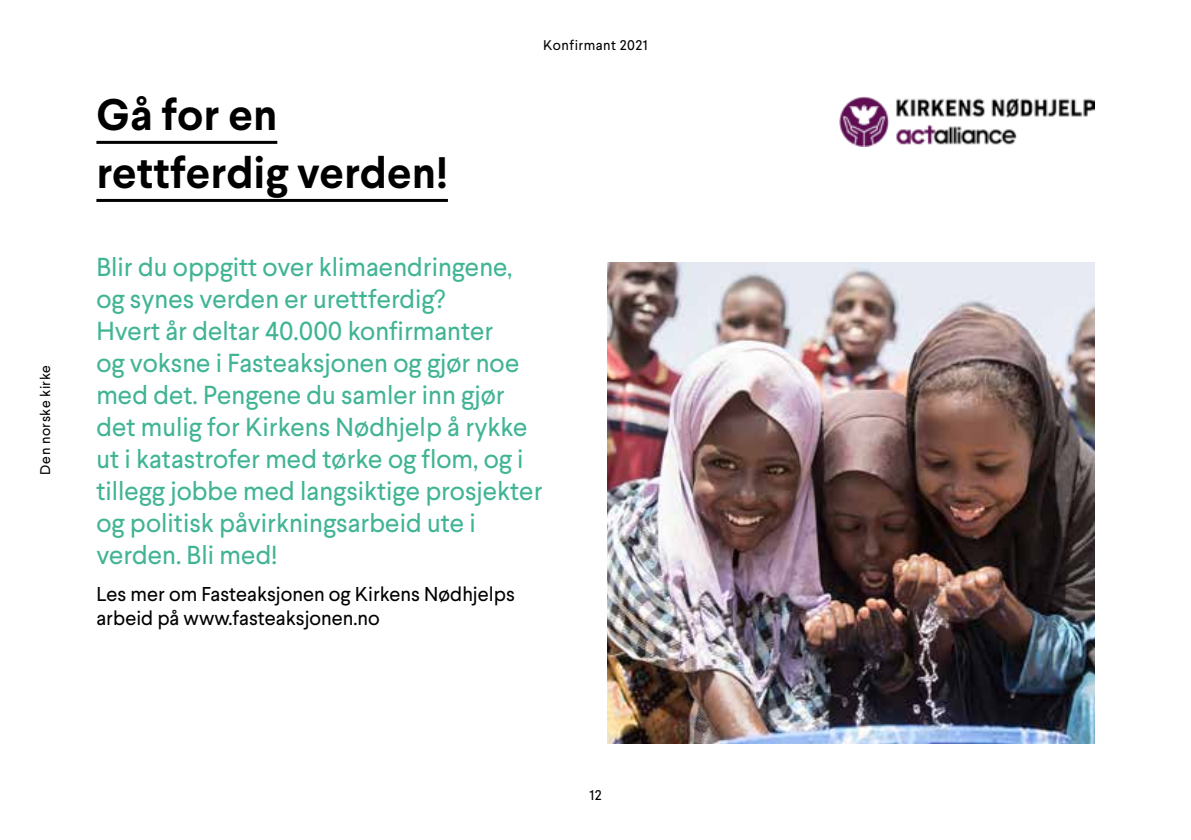
<style>
.page{position:relative;width:1191px;height:840px;background:#fff}
.page>*{position:absolute;margin:0;border:0;box-sizing:border-box;transform-origin:0 0}
.t1{font:700 44px/58px "Larsseit";color:#000}
.t2{font:26px/32px "Larsseit";color:#40b494}
.t3{font:20px/24px "Larsseit";color:#000}
.t4{font:14px "Larsseit";letter-spacing:.035em;color:#000}
</style>
<div class="page">
<img style="left:607px;top:263px;width:487px;height:480px">
<img style="left:839px;top:96px;width:255px;height:50px">
<hr style="left:96px;top:141px;width:181px;height:3px;background:#000">
<hr style="left:96px;top:199px;width:352px;height:3px;background:#000">
<p class="t4" style="left:36px;top:474px;width:111px;rotate:-90deg">Den norske kirke</p>
<h1 class="t1" style="left:96px;top:85px;width:353px">Gå for en rettferdig verden!</h1>
<p class="t4" style="left:543px;top:36px;width:106px">Konfirmant 2021</p>
<p class="t2" style="left:96px;top:250px;width:447px">Blir du oppgitt over klimaendringene, og synes verden er urettferdig?<br>Hvert år deltar 40.000 konfirmanter<br>og voksne i Fasteaksjonen og gjør noe med det. Pengene du samler inn gjør det mulig for Kirkens Nødhjelp å rykke ut i katastrofer med tørke og flom, og i tillegg jobbe med langsiktige prosjekter og politisk påvirkningsarbeid ute i verden. Bli med!</p>
<p class="t3" style="left:96px;top:581px;width:420px">Les mer om Fasteaksjonen og Kirkens Nødhjelps arbeid på www.fasteaksjonen.no</p>
<p class="t4" style="left:589px;top:786px;width:14px">12</p>
</div>
